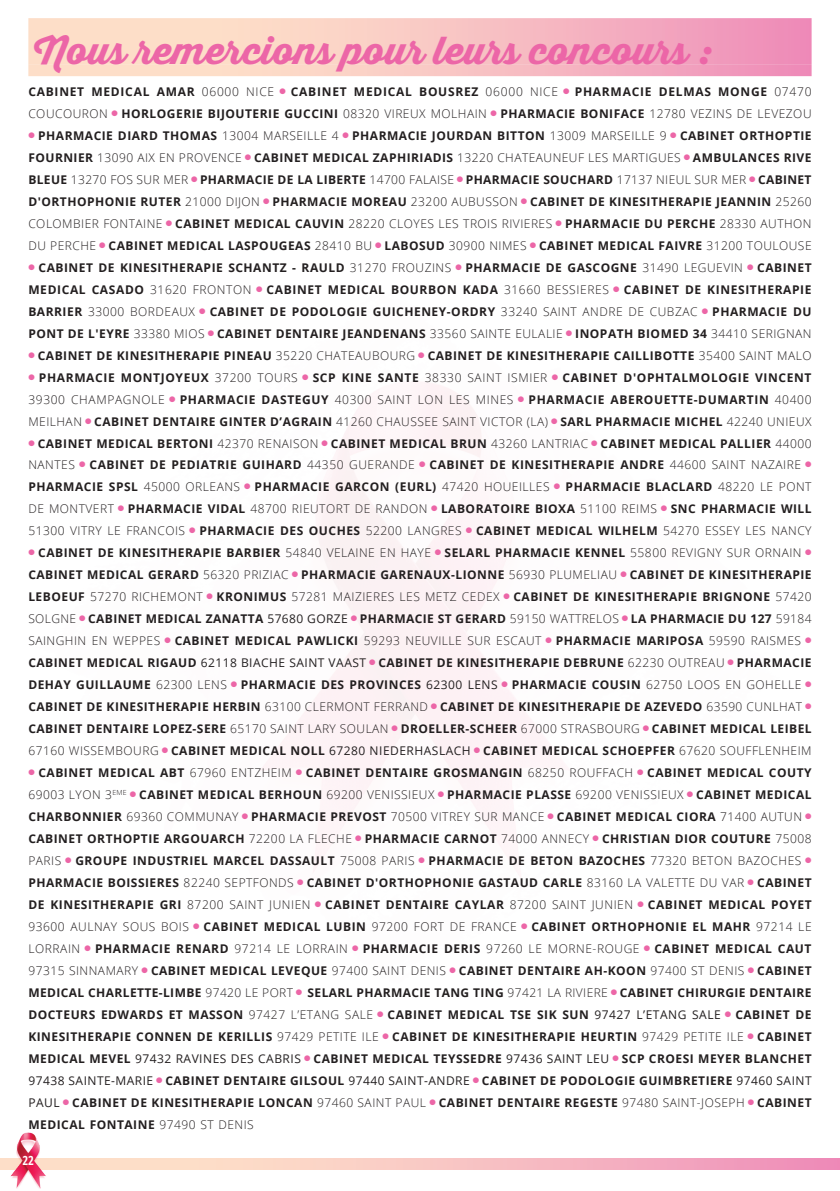
<style>
.page{position:relative;width:840px;height:1191px;background:#fff}
.page>*{position:absolute;margin:0;border:0;box-sizing:border-box;transform-origin:0 0}
.entrée_de_secteur{font:38px "Thirsty Script Extrabold Demo";color:#ec66a7}
.t1{font:700 condensed 12.4px "Open Sans";color:#fff}
.Texte_courant{font:700 12px/22px "Open Sans";letter-spacing:.04em;color:#231f20;text-align:justify}
.Texte_courant-2{font:700 12px/22px "Open Sans";letter-spacing:.06em;color:#231f20}
.s1{font-weight:300}
.s2{font-weight:400}
</style>
<div class="page">
<svg style="left:0;top:1158px;width:839px;height:11px;background:#f7c0c2"></svg>
<img style="left:10px;top:1132px;width:36px;height:56px">
<svg style="left:28px;top:18px;width:783px;height:46px;background:#f8c3c3"></svg>
<svg style="left:28px;top:64px;width:783px;height:12px;background:#f7c3c3"></svg>
<p class="entrée_de_secteur" style="left:34px;top:22px;width:678px">Nous remercions pour leurs concours :</p>
<p class="Texte_courant-2" style="left:28px;top:80px;width:784px">CABINET MEDICAL AMAR <span class="s1">06000 NICE</span> <sup>●</sup> CABINET MEDICAL BOUSREZ <span class="s1">06000 NICE</span> <sup>●</sup> PHARMACIE DELMAS MONGE <span class="s1">07470<br>COUCOURON</span> <sup>●</sup> HORLOGERIE BIJOUTERIE GUCCINI <span class="s1">08320 VIREUX MOLHAIN</span> <sup>●</sup> PHARMACIE BONIFACE <span class="s1">12780 VEZINS DE LEVEZOU</span></p>
<p class="Texte_courant" style="left:28px;top:124px;width:784px"><sup>●</sup> PHARMACIE DIARD THOMAS <span class="s1">13004 MARSEILLE 4</span> <sup>●</sup> PHARMACIE JOURDAN BITTON <span class="s1">13009 MARSEILLE 9</span> <sup>●</sup> CABINET ORTHOPTIE FOURNIER <span class="s1">13090 AIX EN PROVENCE</span> <sup>●</sup> CABINET MEDICAL ZAPHIRIADIS <span class="s1">13220 CHATEAUNEUF LES MARTIGUES</span> <sup>●</sup> AMBULANCES RIVE BLEUE <span class="s1">13270 FOS SUR MER</span> <sup>●</sup> PHARMACIE DE LA LIBERTE <span class="s1">14700 FALAISE</span> <sup>●</sup> PHARMACIE SOUCHARD <span class="s1">17137 NIEUL SUR MER</span> <sup>●</sup> CABINET D'ORTHOPHONIE RUTER <span class="s1">21000 DIJON</span> <sup>●</sup> PHARMACIE MOREAU <span class="s1">23200 AUBUSSON</span> <sup>●</sup> CABINET DE KINESITHERAPIE JEANNIN <span class="s1">25260<br>COLOMBIER FONTAINE</span> <sup>●</sup> CABINET MEDICAL CAUVIN <span class="s1">28220 CLOYES LES TROIS RIVIERES</span> <sup>●</sup> PHARMACIE DU PERCHE <span class="s1">28330 AUTHON DU PERCHE</span> <sup>●</sup> CABINET MEDICAL LASPOUGEAS <span class="s1">28410 BU</span> <sup>●</sup> LABOSUD <span class="s1">30900 NIMES</span> <sup>●</sup> CABINET MEDICAL FAIVRE <span class="s1">31200 TOULOUSE</span></p>
<p class="Texte_courant" style="left:28px;top:256px;width:784px"><sup>●</sup> CABINET DE KINESITHERAPIE SCHANTZ - RAULD <span class="s1">31270 FROUZINS</span> <sup>●</sup> PHARMACIE DE GASCOGNE <span class="s1">31490 LEGUEVIN</span> <sup>●</sup> CABINET MEDICAL CASADO <span class="s1">31620 FRONTON</span> <sup>●</sup> CABINET MEDICAL BOURBON KADA <span class="s1">31660 BESSIERES</span> <sup>●</sup> CABINET DE KINESITHERAPIE BARRIER <span class="s1">33000 BORDEAUX</span> <sup>●</sup> CABINET DE PODOLOGIE GUICHENEY-ORDRY <span class="s1">33240 SAINT ANDRE DE CUBZAC</span> <sup>●</sup> PHARMACIE DU PONT DE L'EYRE <span class="s1">33380 MIOS</span> <sup>●</sup> CABINET DENTAIRE JEANDENANS <span class="s1">33560 SAINTE EULALIE</span> <sup>●</sup> INOPATH BIOMED 34 <span class="s1">34410 SERIGNAN</span></p>
<p class="Texte_courant" style="left:28px;top:344px;width:784px"><sup>●</sup> CABINET DE KINESITHERAPIE PINEAU <span class="s1">35220 CHATEAUBOURG</span> <sup>●</sup> CABINET DE KINESITHERAPIE CAILLIBOTTE <span class="s1">35400 SAINT MALO</span></p>
<p class="Texte_courant" style="left:28px;top:366px;width:784px"><sup>●</sup> PHARMACIE MONTJOYEUX <span class="s1">37200 TOURS</span> <sup>●</sup> SCP KINE SANTE <span class="s1">38330 SAINT ISMIER</span> <sup>●</sup> CABINET D'OPHTALMOLOGIE VINCENT <span class="s1">39300 CHAMPAGNOLE</span> <sup>●</sup> PHARMACIE DASTEGUY <span class="s1">40300 SAINT LON LES MINES</span> <sup>●</sup> PHARMACIE ABEROUETTE-DUMARTIN <span class="s1">40400<br>MEILHAN</span> <sup>●</sup> CABINET DENTAIRE GINTER D’AGRAIN <span class="s1">41260 CHAUSSEE SAINT VICTOR (LA)</span> <sup>●</sup> SARL PHARMACIE MICHEL <span class="s1">42240 UNIEUX</span></p>
<p class="Texte_courant" style="left:28px;top:432px;width:784px"><sup>●</sup> CABINET MEDICAL BERTONI <span class="s1">42370 RENAISON</span> <sup>●</sup> CABINET MEDICAL BRUN <span class="s1">43260 LANTRIAC</span> <sup>●</sup> CABINET MEDICAL PALLIER <span class="s1">44000<br>NANTES</span> <sup>●</sup> CABINET DE PEDIATRIE GUIHARD <span class="s1">44350 GUERANDE</span> <sup>●</sup> CABINET DE KINESITHERAPIE ANDRE <span class="s1">44600 SAINT NAZAIRE</span> <sup>● </sup>PHARMACIE SPSL <span class="s1">45000 ORLEANS</span> <sup>●</sup> PHARMACIE GARCON (EURL) <span class="s1">47420 HOUEILLES</span> <sup>●</sup> PHARMACIE BLACLARD <span class="s1">48220 LE PONT DE MONTVERT</span> <sup>●</sup> PHARMACIE VIDAL <span class="s1">48700 RIEUTORT DE RANDON</span> <sup>●</sup> LABORATOIRE BIOXA <span class="s1">51100 REIMS</span> <sup>●</sup> SNC PHARMACIE WILL <span class="s1">51300 VITRY LE FRANCOIS</span> <sup>●</sup> PHARMACIE DES OUCHES <span class="s1">52200 LANGRES</span> <sup>●</sup> CABINET MEDICAL WILHELM <span class="s1">54270 ESSEY LES NANCY</span></p>
<p class="Texte_courant" style="left:28px;top:541px;width:784px"><sup>●</sup> CABINET DE KINESITHERAPIE BARBIER <span class="s1">54840 VELAINE EN HAYE</span> <sup>●</sup> SELARL PHARMACIE KENNEL <span class="s1">55800 REVIGNY SUR ORNAIN</span> <sup>● </sup>CABINET MEDICAL GERARD <span class="s1">56320 PRIZIAC</span> <sup>●</sup> PHARMACIE GARENAUX-LIONNE <span class="s1">56930 PLUMELIAU</span> <sup>●</sup> CABINET DE KINESITHERAPIE LEBOEUF <span class="s1">57270 RICHEMONT</span> <sup>●</sup> KRONIMUS <span class="s1">57281 MAIZIERES LES METZ CEDEX</span> <sup>●</sup> CABINET DE KINESITHERAPIE BRIGNONE <span class="s1">57420<br>SOLGNE</span> <sup>●</sup> CABINET MEDICAL ZANATTA <span class="s2">57680 GORZE</span> <sup>●</sup> PHARMACIE ST GERARD <span class="s1">59150 WATTRELOS</span> <sup>●</sup> LA PHARMACIE DU 127 <span class="s1">59184<br>SAINGHIN EN WEPPES</span> <sup>●</sup> CABINET MEDICAL PAWLICKI <span class="s1">59293 NEUVILLE SUR ESCAUT</span> <sup>●</sup> PHARMACIE MARIPOSA <span class="s1">59590 RAISMES</span> <sup>● </sup>CABINET MEDICAL RIGAUD <span class="s2">62118 BIACHE SAINT VAAST</span> <sup>●</sup> CABINET DE KINESITHERAPIE DEBRUNE <span class="s1">62230 OUTREAU</span> <sup>●</sup> PHARMACIE DEHAY GUILLAUME <span class="s1">62300 LENS</span> <sup>●</sup> PHARMACIE DES PROVINCES <span class="s2">62300 LENS</span> <sup>●</sup> PHARMACIE COUSIN <span class="s1">62750 LOOS EN GOHELLE</span> <sup>● </sup>CABINET DE KINESITHERAPIE HERBIN <span class="s1">63100 CLERMONT FERRAND</span> <sup>●</sup> CABINET DE KINESITHERAPIE DE AZEVEDO <span class="s1">63590 CUNLHAT</span> <sup>● </sup>CABINET DENTAIRE LOPEZ-SERE <span class="s1">65170 SAINT LARY SOULAN</span> <sup>●</sup> DROELLER-SCHEER <span class="s1">67000 STRASBOURG</span> <sup>●</sup> CABINET MEDICAL LEIBEL <span class="s1">67160 WISSEMBOURG</span> <sup>●</sup> CABINET MEDICAL NOLL <span class="s2">67280 NIEDERHASLACH</span> <sup>●</sup> CABINET MEDICAL SCHOEPFER <span class="s1">67620 SOUFFLENHEIM</span></p>
<p class="Texte_courant" style="left:28px;top:761px;width:784px"><sup>●</sup> CABINET MEDICAL ABT <span class="s1">67960 ENTZHEIM</span> <sup>●</sup> CABINET DENTAIRE GROSMANGIN <span class="s1">68250 ROUFFACH</span> <sup>●</sup> CABINET MEDICAL COUTY <span class="s1">69003 LYON 3</span><sup>EME</sup> <sup>●</sup> CABINET MEDICAL BERHOUN <span class="s1">69200 VENISSIEUX</span> <sup>●</sup> PHARMACIE PLASSE <span class="s1">69200 VENISSIEUX</span> <sup>●</sup> CABINET MEDICAL CHARBONNIER <span class="s1">69360 COMMUNAY</span> <sup>●</sup> PHARMACIE PREVOST <span class="s1">70500 VITREY SUR MANCE</span> <sup>●</sup> CABINET MEDICAL CIORA <span class="s1">71400 AUTUN</span> <sup>● </sup>CABINET ORTHOPTIE ARGOUARCH <span class="s1">72200 LA FLECHE</span> <sup>●</sup> PHARMACIE CARNOT <span class="s1">74000 ANNECY</span> <sup>●</sup> CHRISTIAN DIOR COUTURE <span class="s1">75008<br>PARIS</span> <sup>●</sup> GROUPE INDUSTRIEL MARCEL DASSAULT <span class="s1">75008 PARIS</span> <sup>●</sup> PHARMACIE DE BETON BAZOCHES <span class="s1">77320 BETON BAZOCHES</span> <sup>● </sup>PHARMACIE BOISSIERES <span class="s1">82240 SEPTFONDS</span> <sup>●</sup> CABINET D'ORTHOPHONIE GASTAUD CARLE <span class="s1">83160 LA VALETTE DU VAR</span> <sup>●</sup> CABINET DE KINESITHERAPIE GRI <span class="s1">87200 SAINT JUNIEN</span> <sup>●</sup> CABINET DENTAIRE CAYLAR <span class="s1">87200 SAINT JUNIEN</span> <sup>●</sup> CABINET MEDICAL POYET <span class="s1">93600 AULNAY SOUS BOIS</span> <sup>●</sup> CABINET MEDICAL LUBIN <span class="s1">97200 FORT DE FRANCE</span> <sup>●</sup> CABINET ORTHOPHONIE EL MAHR <span class="s1">97214 LE LORRAIN</span> <sup>●</sup> PHARMACIE RENARD <span class="s1">97214 LE LORRAIN</span> <sup>●</sup> PHARMACIE DERIS <span class="s1">97260 LE MORNE-ROUGE</span> <sup>●</sup> CABINET MEDICAL CAUT <span class="s1">97315 SINNAMARY</span> <sup>●</sup> CABINET MEDICAL LEVEQUE <span class="s1">97400 SAINT DENIS</span> <sup>●</sup> CABINET DENTAIRE AH-KOON <span class="s1">97400 ST DENIS</span> <sup>●</sup> CABINET MEDICAL CHARLETTE-LIMBE <span class="s1">97420 LE PORT</span> <sup>●</sup> SELARL PHARMACIE TANG TING <span class="s1">97421 LA RIVIERE</span> <sup>●</sup> CABINET CHIRURGIE DENTAIRE DOCTEURS EDWARDS ET MASSON <span class="s1">97427 L’ETANG SALE</span> <sup>●</sup> CABINET MEDICAL TSE SIK SUN <span class="s2">97427 L’ETANG SALE</span> <sup>●</sup> CABINET DE KINESITHERAPIE CONNEN DE KERILLIS <span class="s1">97429 PETITE ILE</span> <sup>●</sup> CABINET DE KINESITHERAPIE HEURTIN <span class="s1">97429 PETITE ILE</span> <sup>●</sup> CABINET MEDICAL MEVEL <span class="s2">97432 RAVINES DES CABRIS</span> <sup>●</sup> CABINET MEDICAL TEYSSEDRE <span class="s2">97436 SAINT LEU</span> <sup>●</sup> SCP CROESI MEYER BLANCHET <span class="s2">97438 SAINTE-MARIE</span> <sup>●</sup> CABINET DENTAIRE GILSOUL <span class="s2">97440 SAINT-ANDRE</span> <sup>●</sup> CABINET DE PODOLOGIE GUIMBRETIERE <span class="s2">97460 SAINT PAUL</span> <sup>●</sup> CABINET DE KINESITHERAPIE LONCAN <span class="s1">97460 SAINT PAUL</span> <sup>●</sup> CABINET DENTAIRE REGESTE <span class="s1">97480 SAINT-JOSEPH</span> <sup>●</sup> CABINET MEDICAL FONTAINE <span class="s1">97490 ST DENIS</span></p>
<p class="t1" style="left:22px;top:1151px;width:13px">22</p>
</div>
